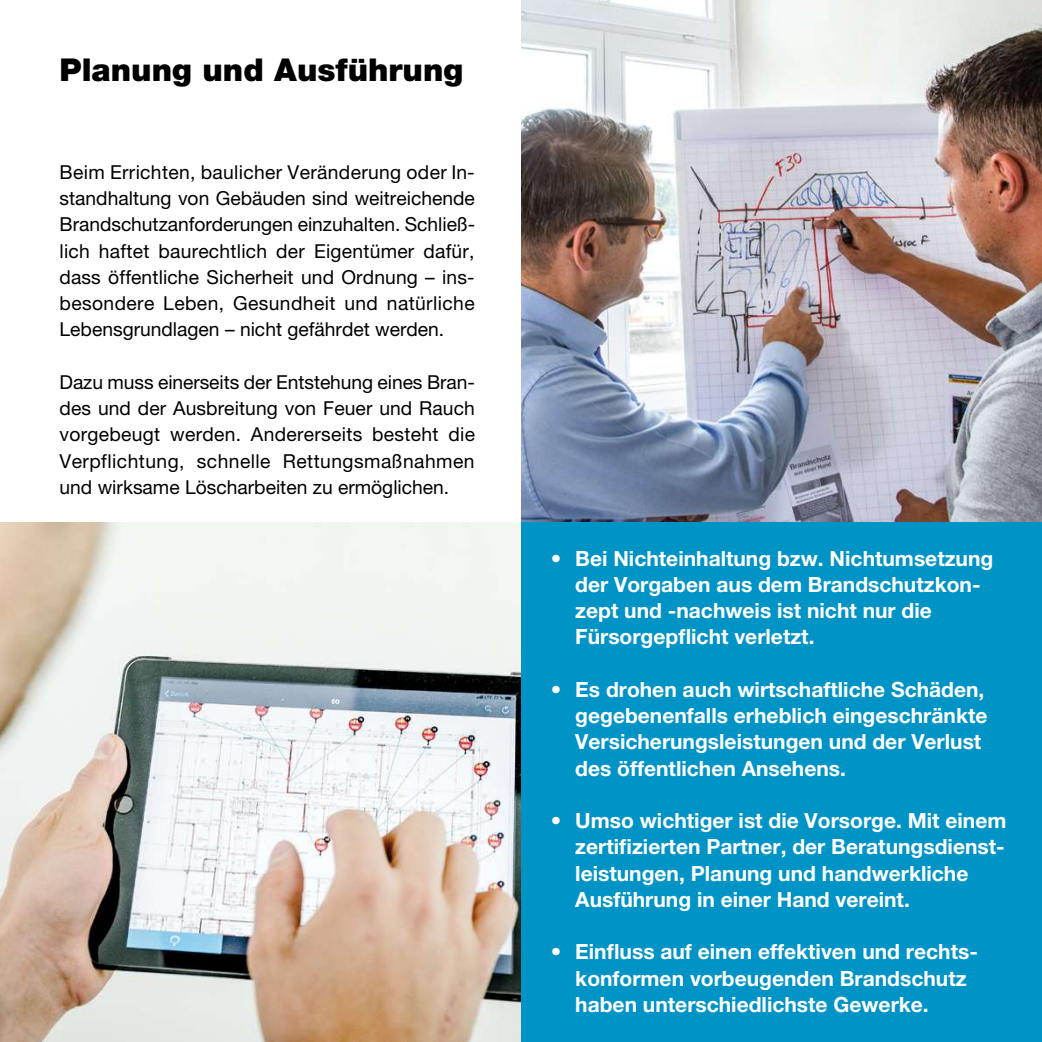
<style>
.page{position:relative;width:1042px;height:1042px;background:#fff}
.page>*{position:absolute;margin:0;border:0;box-sizing:border-box;transform-origin:0 0}
.t1{font:900 31.5px "Helvetica Neue LT";color:#000}
.t2{font:700 21px/26.2px "Helvetica Neue LT";color:#fff}
.t3{font:19.25px/26.2px "Helvetica Neue LT";color:#000;text-align:justify}
</style>
<div class="page">
<img style="left:0;top:522px;width:521px;height:520px">
<img style="left:521px;top:0;width:521px;height:522px">
<div style="left:521px;top:522px;width:521px;height:520px;background:#0094c6"></div>
<h1 class="t1" style="left:60px;top:51px;width:405px">Planung und Ausführung</h1>
<p class="t3" style="left:60px;top:159px;width:417px">Beim Errichten, baulicher Veränderung oder In&shy;standhaltung von Gebäuden sind weitreichende Brandschutzanforderungen einzuhalten. Schließ&shy;lich haftet baurechtlich der Eigentümer dafür, dass öffentliche Sicherheit und Ordnung – ins&shy;besondere Leben, Gesundheit und natürliche Lebensgrundlagen – nicht gefährdet werden.</p>
<p class="t3" style="left:60px;top:369px;width:417px">Dazu muss einerseits der Entstehung eines Bran&shy;des und der Ausbreitung von Feuer und Rauch vorgebeugt werden. Andererseits besteht die Verpflichtung, schnelle Rettungsmaßnahmen und wirksame Löscharbeiten zu ermöglichen.</p>
<p class="t2" style="left:575px;top:544px;width:420px;text-indent:-25px">• Bei Nichteinhaltung bzw. Nichtumsetzung der Vorgaben aus dem Brandschutzkon&shy;zept und -nachweis ist nicht nur die Fürsorgepflicht verletzt.</p>
<p class="t2" style="left:575px;top:676px;width:414px;text-indent:-25px">• Es drohen auch wirtschaftliche Schäden, gegebenenfalls erheblich eingeschränkte Versicherungsleistungen und der Verlust des öffentlichen Ansehens.</p>
<p class="t2" style="left:575px;top:807px;width:433px;text-indent:-25px">• Umso wichtiger ist die Vorsorge. Mit einem zertifizierten Partner, der Beratungsdienst&shy;leistungen, Planung und handwerkliche Ausführung in einer Hand vereint.</p>
<p class="t2" style="left:575px;top:938px;width:404px;text-indent:-25px">• Einfluss auf einen effektiven und rechts&shy;konformen vorbeugenden Brandschutz haben unterschiedlichste Gewerke.</p>
</div>
